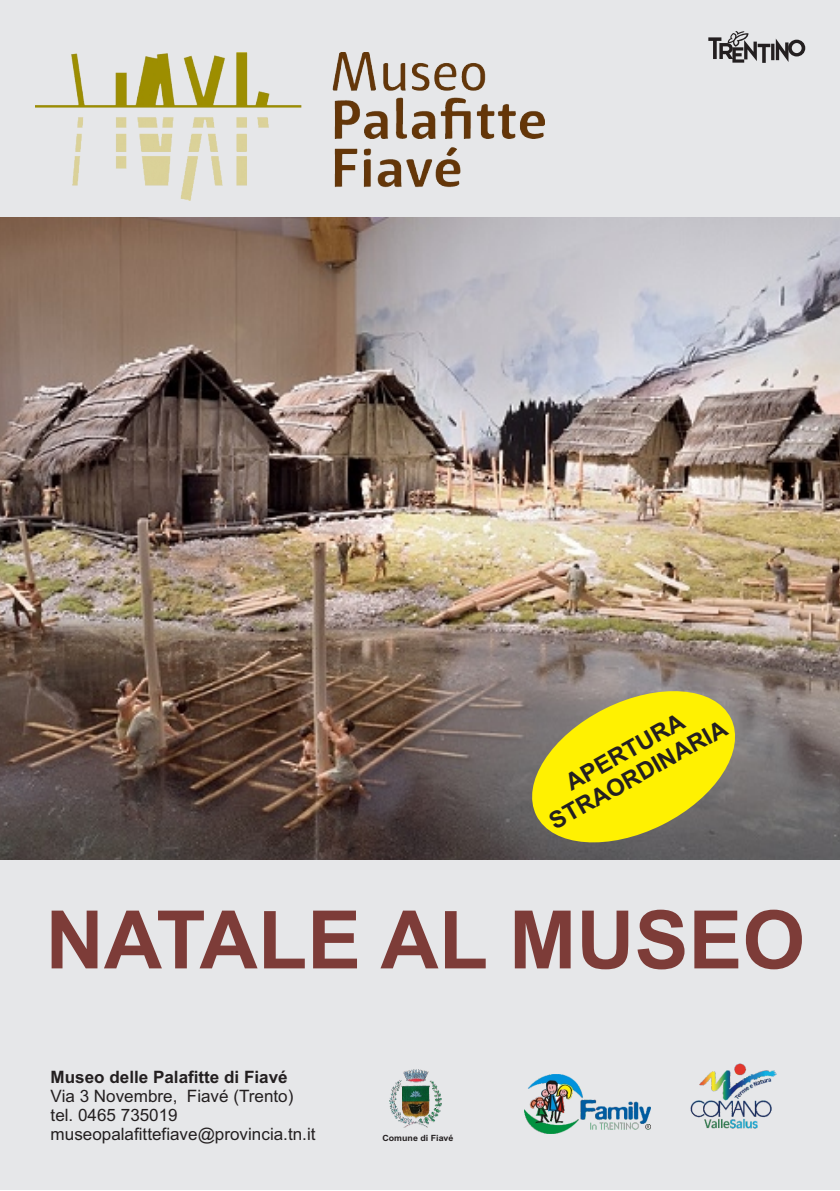
<style>
.page{position:relative;width:840px;height:1191px;background:#fff}
.page>*{position:absolute;margin:0;border:0;box-sizing:border-box;transform-origin:0 0}
.t1{font:700 80.6px "Arial";color:#7d3c38}
.t2{font:700 23.6px "Arial";color:#231f20}
.t3{font:17px/19px "Arial";color:#231f20}
.t4{font:700 17px "Arial";color:#231f20}
.t5{font:700 8.6px "Arial";color:#231f20;scale:1.04 1}
</style>
<div class="page">
<img style="left:0;top:217px;width:839px;height:643px">
<div style="left:0;top:860px;width:839px;height:330px;background:#e6e7e9"></div>
<div style="left:0;top:0;width:839px;height:217px;background:#e6e7e9"></div>
<img style="left:36px;top:53px;width:508px;height:147px">
<svg style="left:708px;top:31px;width:96px;height:32px"></svg>
<img style="left:389px;top:1069px;width:52px;height:58px">
<img style="left:524px;top:1074px;width:125px;height:59px">
<img style="left:690px;top:1063px;width:87px;height:66px">
<svg style="left:520px;top:682px;width:226px;height:169px;background:#c5bb31"></svg>
<h2 class="t2" style="left:563px;top:775px;width:133px;rotate:-29deg">APE TURA</h2>
<h2 class="t2" style="left:546px;top:815px;width:201px;rotate:-29deg">S RAORDINARIA</h2>
<h1 class="t1" style="left:46px;top:909px;width:760px">NATALE AL MUSEO</h1>
<p class="t4" style="left:51px;top:1070px;width:238px">Museo delle Palafitte di Fiavé</p>
<p class="t3" style="left:51px;top:1088px;width:266px">Via 3 Novembre, Fiavé (Trento) tel. 0465 735019 museopalafittefiave@provincia.tn.it</p>
<p class="t5" style="left:382px;top:1135px;width:70px">Comune di Fiavé</p>
</div>
